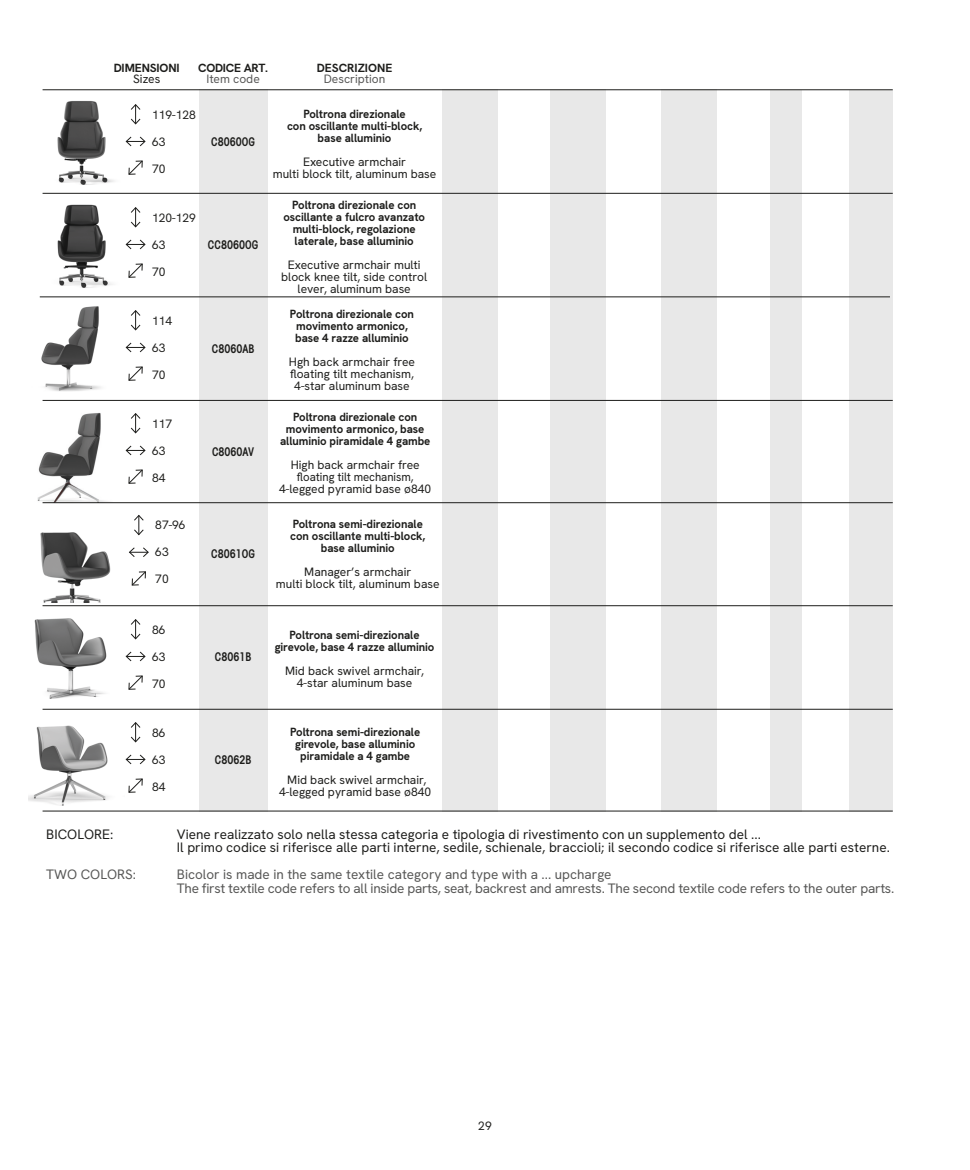
<style>
.page{position:relative;width:970px;height:1170px;background:#fff}
.page>*{position:absolute;margin:0;border:0;box-sizing:border-box;transform-origin:0 0}
.t1{font:13.5px/13.5px "HK Grotesk";color:#1d1d1b}
.t2{font:13.5px/13.5px "HK Grotesk";letter-spacing:-.02em;color:#575756}
.t3{font:13.5px "HK Grotesk";color:#575756}
.DESCRIZIONE{font:700 12px/12px "HK Grotesk";letter-spacing:-.005em;color:#1d1d1b;text-align:center;scale:.95 1}
.DESCRIZIONE-2{font:12px/12px "HK Grotesk";color:#1d1d1b;text-align:center}
.codice{font:600 condensed 12px "Avant Garde";color:#1d1d1b;scale:.9 1}
.DESCRIZIONE-3{font:12px/12px "HK Grotesk";color:#1d1d1b;text-align:center;scale:.95 1}
.DESCRIZIONE-4{font:700 12px "HK Grotesk";letter-spacing:-.005em;color:#1d1d1b}
.t4{font:12px "HK Grotesk";color:#575756}
.s1{font-weight:700}
.s2{font-weight:400}
.s3{font-style:inherit}
</style>
<div class="page">
<img style="left:42px;top:89px;width:96px;height:199px">
<img style="left:39px;top:297px;width:86px;height:103px">
<img style="left:37px;top:412px;width:92px;height:92px">
<img style="left:40px;top:514px;width:101px;height:93px">
<img style="left:28px;top:603px;width:103px;height:203px">
<div style="left:199px;top:89px;width:68px;height:722px;background:#e8e8e8"></div>
<div style="left:442px;top:89px;width:55px;height:722px;background:#e8e8e8"></div>
<div style="left:550px;top:89px;width:55px;height:722px;background:#e8e8e8"></div>
<div style="left:661px;top:89px;width:55px;height:722px;background:#e8e8e8"></div>
<div style="left:770px;top:90px;width:31px;height:721px;background:#e8e8e8"></div>
<div style="left:849px;top:90px;width:43px;height:721px;background:#e8e8e8"></div>
<hr style="left:43px;top:89px;width:849px;height:1px;background:#1d1d1b">
<hr style="left:43px;top:810px;width:849px;height:1px;background:#1d1d1b">
<hr style="left:43px;top:193px;width:849px;height:1px;background:#1d1d1b">
<hr style="left:43px;top:400px;width:849px;height:1px;background:#1d1d1b">
<hr style="left:43px;top:502px;width:849px;height:1px;background:#1d1d1b">
<hr style="left:40px;top:296px;width:849px;height:1px;background:#1d1d1b">
<svg style="left:126px;top:239px;width:19px;height:10px"></svg>
<svg style="left:131px;top:207px;width:10px;height:20px"></svg>
<svg style="left:128px;top:263px;width:15px;height:15px"></svg>
<svg style="left:126px;top:342px;width:19px;height:10px"></svg>
<svg style="left:131px;top:310px;width:10px;height:20px"></svg>
<svg style="left:128px;top:366px;width:15px;height:15px"></svg>
<svg style="left:126px;top:136px;width:19px;height:10px"></svg>
<svg style="left:131px;top:104px;width:10px;height:20px"></svg>
<svg style="left:128px;top:160px;width:15px;height:15px"></svg>
<svg style="left:126px;top:445px;width:19px;height:10px"></svg>
<svg style="left:131px;top:413px;width:10px;height:20px"></svg>
<svg style="left:128px;top:469px;width:15px;height:15px"></svg>
<hr style="left:43px;top:605px;width:849px;height:1px;background:#1d1d1b">
<svg style="left:129px;top:547px;width:20px;height:10px"></svg>
<svg style="left:134px;top:515px;width:10px;height:20px"></svg>
<svg style="left:132px;top:571px;width:14px;height:14px"></svg>
<hr style="left:43px;top:708px;width:849px;height:1px;background:#1d1d1b">
<svg style="left:126px;top:651px;width:19px;height:10px"></svg>
<svg style="left:131px;top:619px;width:10px;height:20px"></svg>
<svg style="left:128px;top:675px;width:15px;height:14px"></svg>
<svg style="left:126px;top:754px;width:19px;height:10px"></svg>
<svg style="left:131px;top:722px;width:10px;height:20px"></svg>
<svg style="left:128px;top:778px;width:15px;height:14px"></svg>
<p class="DESCRIZIONE-4" style="left:114px;top:60px;width:68px">DIMENSIONI</p>
<p class="DESCRIZIONE-2" style="left:133px;top:72px;width:29px">Sizes</p>
<p class="DESCRIZIONE-4" style="left:198px;top:60px;width:71px">CODICE ART.</p>
<p class="t4" style="left:206px;top:71px;width:55px">Item code</p>
<p class="DESCRIZIONE-4" style="left:317px;top:60px;width:77px">DESCRIZIONE</p>
<p class="t4" style="left:324px;top:71px;width:63px">Description</p>
<p class="t1" style="left:46px;top:826px;width:69px">BICOLORE:</p>
<p class="t3" style="left:46px;top:865px;width:91px">TWO COLORS:</p>
<p class="DESCRIZIONE-2" style="left:152px;top:108px;width:45px">119-128</p>
<p class="DESCRIZIONE-2" style="left:152px;top:135px;width:15px">63</p>
<p class="DESCRIZIONE-2" style="left:152px;top:162px;width:15px">70</p>
<p class="codice" style="left:211px;top:134px;width:50px">C8060OG</p>
<p class="DESCRIZIONE-2" style="left:152px;top:211px;width:45px">120-129</p>
<p class="DESCRIZIONE-2" style="left:152px;top:238px;width:15px">63</p>
<p class="DESCRIZIONE-2" style="left:152px;top:265px;width:15px">70</p>
<p class="codice" style="left:208px;top:237px;width:58px">CC8060OG</p>
<p class="DESCRIZIONE-2" style="left:152px;top:314px;width:22px">114</p>
<p class="DESCRIZIONE-2" style="left:152px;top:341px;width:15px">63</p>
<p class="DESCRIZIONE-2" style="left:152px;top:368px;width:15px">70</p>
<p class="codice" style="left:212px;top:341px;width:49px">C8060AB</p>
<p class="DESCRIZIONE-2" style="left:152px;top:417px;width:22px">117</p>
<p class="DESCRIZIONE-2" style="left:152px;top:444px;width:15px">63</p>
<p class="DESCRIZIONE-2" style="left:152px;top:471px;width:15px">84</p>
<p class="DESCRIZIONE-2" style="left:155px;top:519px;width:32px">87-96</p>
<p class="DESCRIZIONE-2" style="left:155px;top:546px;width:15px">63</p>
<p class="DESCRIZIONE-2" style="left:155px;top:573px;width:15px">70</p>
<p class="codice" style="left:212px;top:444px;width:48px">C8060AV</p>
<p class="codice" style="left:211px;top:546px;width:50px">C8061OG</p>
<p class="DESCRIZIONE-2" style="left:152px;top:623px;width:15px">86</p>
<p class="DESCRIZIONE-2" style="left:152px;top:650px;width:15px">63</p>
<p class="DESCRIZIONE-2" style="left:152px;top:677px;width:15px">70</p>
<p class="DESCRIZIONE-2" style="left:152px;top:726px;width:15px">86</p>
<p class="DESCRIZIONE-2" style="left:152px;top:753px;width:15px">63</p>
<p class="DESCRIZIONE-2" style="left:152px;top:780px;width:15px">84</p>
<p class="codice" style="left:215px;top:649px;width:42px">C8061B</p>
<p class="codice" style="left:215px;top:752px;width:42px">C8062B</p>
<p class="DESCRIZIONE" style="left:303px;top:107px;width:109px">Poltrona direzionale</p>
<p class="DESCRIZIONE" style="left:287px;top:119px;width:144px">con oscillante multi-block,</p>
<p class="DESCRIZIONE-2" style="left:303px;top:125px;width:105px;line-height:24px"><span class="s1">base alluminio<br></span>Executive armchair</p>
<p class="DESCRIZIONE-2" style="left:273px;top:167px;width:165px">multi block tilt, aluminum base</p>
<p class="DESCRIZIONE" style="left:283px;top:198px;width:151px">Poltrona direzionale con oscillante a fulcro avanzato multi-block, regolazione laterale, base alluminio</p>
<p class="DESCRIZIONE-2" style="left:281px;top:258px;width:147px">Executive armchair multi block knee tilt, side control lever, aluminum base</p>
<p class="DESCRIZIONE" style="left:290px;top:307px;width:132px">Poltrona direzionale con</p>
<p class="DESCRIZIONE" style="left:296px;top:319px;width:119px">movimento armonico,</p>
<p class="DESCRIZIONE" style="left:289px;top:325px;width:134px;line-height:24px">base 4 razze alluminio<br><span class="s2">Hgh back armchair free</span></p>
<p class="DESCRIZIONE-2" style="left:290px;top:367px;width:125px">floating tilt mechanism,<br>4-star aluminum base</p>
<p class="DESCRIZIONE" style="left:293px;top:410px;width:132px">Poltrona direzionale con</p>
<p class="DESCRIZIONE" style="left:286px;top:422px;width:147px">movimento armonico, base</p>
<p class="DESCRIZIONE" style="left:280px;top:428px;width:160px;line-height:24px">alluminio piramidale 4 gambe<br><span class="s2">High back armchair free</span></p>
<p class="DESCRIZIONE-3" style="left:279px;top:470px;width:161px">floating tilt mechanism,<br>4-legged pyramid base ø840</p>
<p class="DESCRIZIONE" style="left:293px;top:518px;width:138px">Poltrona semi-direzionale</p>
<p class="DESCRIZIONE" style="left:290px;top:530px;width:144px">con oscillante multi-block,</p>
<p class="DESCRIZIONE-2" style="left:304px;top:536px;width:109px;line-height:24px"><span class="s1">base alluminio<br></span>Manager’s armchair</p>
<p class="DESCRIZIONE-2" style="left:276px;top:578px;width:165px">multi block tilt, aluminum base</p>
<p class="DESCRIZIONE" style="left:289px;top:628px;width:138px">Poltrona semi-direzionale</p>
<p class="DESCRIZIONE" style="left:275px;top:634px;width:170px;line-height:24px">girevole, base 4 razze alluminio<br><span class="s2">Mid back swivel armchair,</span></p>
<p class="DESCRIZIONE-2" style="left:297px;top:676px;width:117px">4-star aluminum base</p>
<p class="DESCRIZIONE" style="left:290px;top:725px;width:138px">Poltrona semi-direzionale girevole, base alluminio piramidale a 4 gambe</p>
<p class="DESCRIZIONE-2" style="left:279px;top:773px;width:153px">Mid back swivel armchair,<br>4-legged pyramid base ø840</p>
<p class="t1" style="left:177px;top:826px;width:714px">Viene realizzato solo nella stessa categoria e tipologia di rivestimento con un supplemento de<span class="s3">l ..</span>.<br>Il primo codice si riferisce alle parti interne, sedile, schienale, braccioli; il secondo codice si riferisce alle parti esterne.</p>
<p class="t2" style="left:177px;top:867px;width:718px">Bicolor is made in the same textile category and type with a <span class="s3">...</span> upcharge<br>The first textile code refers to all inside parts, seat, backrest and amrests. The second textile code refers to the outer parts.</p>
<p class="DESCRIZIONE-2" style="left:478px;top:1119px;width:15px">29</p>
</div>
